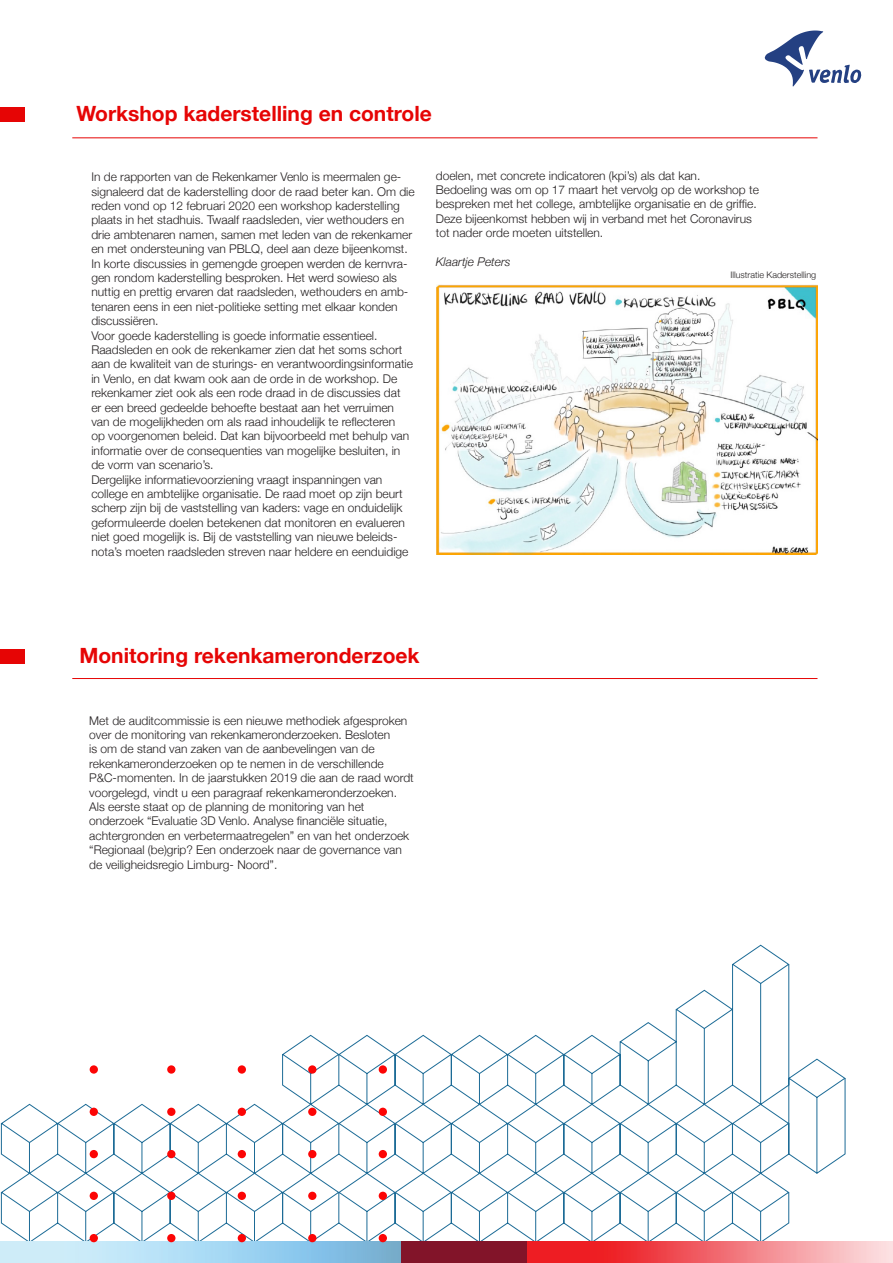
<style>
.page{position:relative;width:893px;height:1263px;background:#fff}
.page>*{position:absolute;margin:0;border:0;box-sizing:border-box;transform-origin:0 0}
.t1{font:700 21px "Helvetica Neue";color:#e60505}
.t2{font:300 12px/14.4px "Helvetica Neue";color:#231f20}
.t3{font:italic 300 12px "Helvetica Neue";color:#231f20}
.t4{font:300 9px "Helvetica Neue";color:#231f20}
</style>
<div class="page">
<svg style="left:1px;top:945px;width:845px;height:297px"></svg>
<div style="left:400px;top:1242px;width:128px;height:21px;background:#821429"></div>
<svg style="left:0;top:1242px;width:400px;height:21px"></svg>
<svg style="left:528px;top:1242px;width:365px;height:21px"></svg>
<div style="left:308px;top:1192px;width:8px;height:8px;background:#fc0505;border-radius:50%"></div>
<div style="left:379px;top:1192px;width:8px;height:8px;background:#fc0505;border-radius:50%"></div>
<div style="left:238px;top:1192px;width:8px;height:8px;background:#fc0505;border-radius:50%"></div>
<div style="left:167px;top:1192px;width:8px;height:8px;background:#fc0505;border-radius:50%"></div>
<div style="left:90px;top:1192px;width:8px;height:8px;background:#fc0505;border-radius:50%"></div>
<div style="left:308px;top:1234px;width:8px;height:8px;background:#fc0505;border-radius:50%"></div>
<div style="left:379px;top:1234px;width:8px;height:8px;background:#fc0505;border-radius:50%"></div>
<div style="left:238px;top:1234px;width:8px;height:8px;background:#fc0505;border-radius:50%"></div>
<div style="left:167px;top:1234px;width:8px;height:8px;background:#fc0505;border-radius:50%"></div>
<div style="left:90px;top:1234px;width:8px;height:8px;background:#fc0505;border-radius:50%"></div>
<div style="left:308px;top:1065px;width:8px;height:9px;background:#fc0505;border-radius:50%"></div>
<div style="left:379px;top:1065px;width:8px;height:9px;background:#fc0505;border-radius:50%"></div>
<div style="left:238px;top:1065px;width:8px;height:9px;background:#fc0505;border-radius:50%"></div>
<div style="left:167px;top:1065px;width:8px;height:9px;background:#fc0505;border-radius:50%"></div>
<div style="left:90px;top:1065px;width:8px;height:9px;background:#fc0505;border-radius:50%"></div>
<div style="left:308px;top:1108px;width:8px;height:8px;background:#fc0505;border-radius:50%"></div>
<div style="left:379px;top:1108px;width:8px;height:8px;background:#fc0505;border-radius:50%"></div>
<div style="left:238px;top:1108px;width:8px;height:8px;background:#fc0505;border-radius:50%"></div>
<div style="left:167px;top:1108px;width:8px;height:8px;background:#fc0505;border-radius:50%"></div>
<div style="left:90px;top:1108px;width:8px;height:8px;background:#fc0505;border-radius:50%"></div>
<div style="left:308px;top:1150px;width:8px;height:8px;background:#fc0505;border-radius:50%"></div>
<div style="left:379px;top:1150px;width:8px;height:8px;background:#fc0505;border-radius:50%"></div>
<div style="left:238px;top:1150px;width:8px;height:8px;background:#fc0505;border-radius:50%"></div>
<div style="left:167px;top:1150px;width:8px;height:8px;background:#fc0505;border-radius:50%"></div>
<div style="left:90px;top:1150px;width:8px;height:8px;background:#fc0505;border-radius:50%"></div>
<svg style="left:764px;top:31px;width:98px;height:56px"></svg>
<div style="left:0;top:108px;width:24px;height:14px;background:#e60505"></div>
<hr style="left:72px;top:137px;width:745px;height:1px;background:#e60505">
<hr style="left:72px;top:678px;width:745px;height:1px;background:#e60505">
<div style="left:0;top:649px;width:24px;height:14px;background:#e60505"></div>
<img style="left:437px;top:285px;width:380px;height:270px">
<p class="t1" style="left:77px;top:101px;width:357px">Workshop kaderstelling en controle</p>
<p class="t2" style="left:91px;top:169px;width:325px">In de rapporten van de Rekenkamer Venlo is meermalen ge&shy;signaleerd dat de kaderstelling door de raad beter kan. Om die reden vond op 12 februari 2020 een workshop kaderstelling plaats in het stadhuis. Twaalf raadsleden, vier wethouders en drie ambtenaren namen, samen met leden van de rekenkamer en met ondersteuning van PBLQ, deel aan deze bijeenkomst.</p>
<p class="t2" style="left:91px;top:256px;width:318px">In korte discussies in gemengde groepen werden de kernvra&shy;gen rondom kaderstelling besproken. Het werd sowieso als nuttig en prettig ervaren dat raadsleden, wethouders en amb&shy;tenaren eens in een niet-politieke setting met elkaar konden discussiëren.</p>
<p class="t2" style="left:91px;top:328px;width:323px">Voor goede kaderstelling is goede informatie essentieel.<br>Raadsleden en ook de rekenkamer zien dat het soms schort aan de kwaliteit van de sturings- en verantwoordingsinformatie in Venlo, en dat kwam ook aan de orde in de workshop. De rekenkamer ziet ook als een rode draad in de discussies dat er een breed gedeelde behoefte bestaat aan het verruimen van de mogelijkheden om als raad inhoudelijk te reflecteren<br>op voorgenomen beleid. Dat kan bijvoorbeeld met behulp van informatie over de consequenties van mogelijke besluiten, in de vorm van scenario’s.</p>
<p class="t2" style="left:91px;top:472px;width:319px">Dergelijke informatievoorziening vraagt inspanningen van college en ambtelijke organisatie. De raad moet op zijn beurt scherp zijn bij de vaststelling van kaders: vage en onduidelijk geformuleerde doelen betekenen dat monitoren en evalueren niet goed mogelijk is. Bij de vaststelling van nieuwe beleids&shy;nota’s moeten raadsleden streven naar heldere en eenduidige</p>
<p class="t2" style="left:436px;top:168px;width:266px">doelen, met concrete indicatoren (kpi’s) als dat kan.</p>
<p class="t2" style="left:436px;top:182px;width:325px">Bedoeling was om op 17 maart het vervolg op de workshop te bespreken met het college, ambtelijke organisatie en de griffie.<br>Deze bijeenkomst hebben wij in verband met het Coronavirus tot nader orde moeten uitstellen.</p>
<p class="t3" style="left:436px;top:252px;width:76px">Klaartje Peters</p>
<p class="t4" style="left:730px;top:269px;width:87px">Illustratie Kaderstelling</p>
<p class="t1" style="left:79px;top:642px;width:342px">Monitoring rekenkameronderzoek</p>
<p class="t2" style="left:89px;top:713px;width:326px">Met de auditcommissie is een nieuwe methodiek afgesproken over de monitoring van rekenkameronderzoeken. Besloten<br>is om de stand van zaken van de aanbevelingen van de rekenkameronderzoeken op te nemen in de verschillende P&amp;C-momenten. In de jaarstukken 2019 die aan de raad wordt voorgelegd, vindt u een paragraaf rekenkameronderzoeken.<br>Als eerste staat op de planning de monitoring van het onderzoek “Evaluatie 3D Venlo. Analyse financiële situatie, achtergronden en verbetermaatregelen” en van het onderzoek “Regionaal (be)grip? Een onderzoek naar de governance van de veiligheidsregio Limburg- Noord”.</p>
</div>
